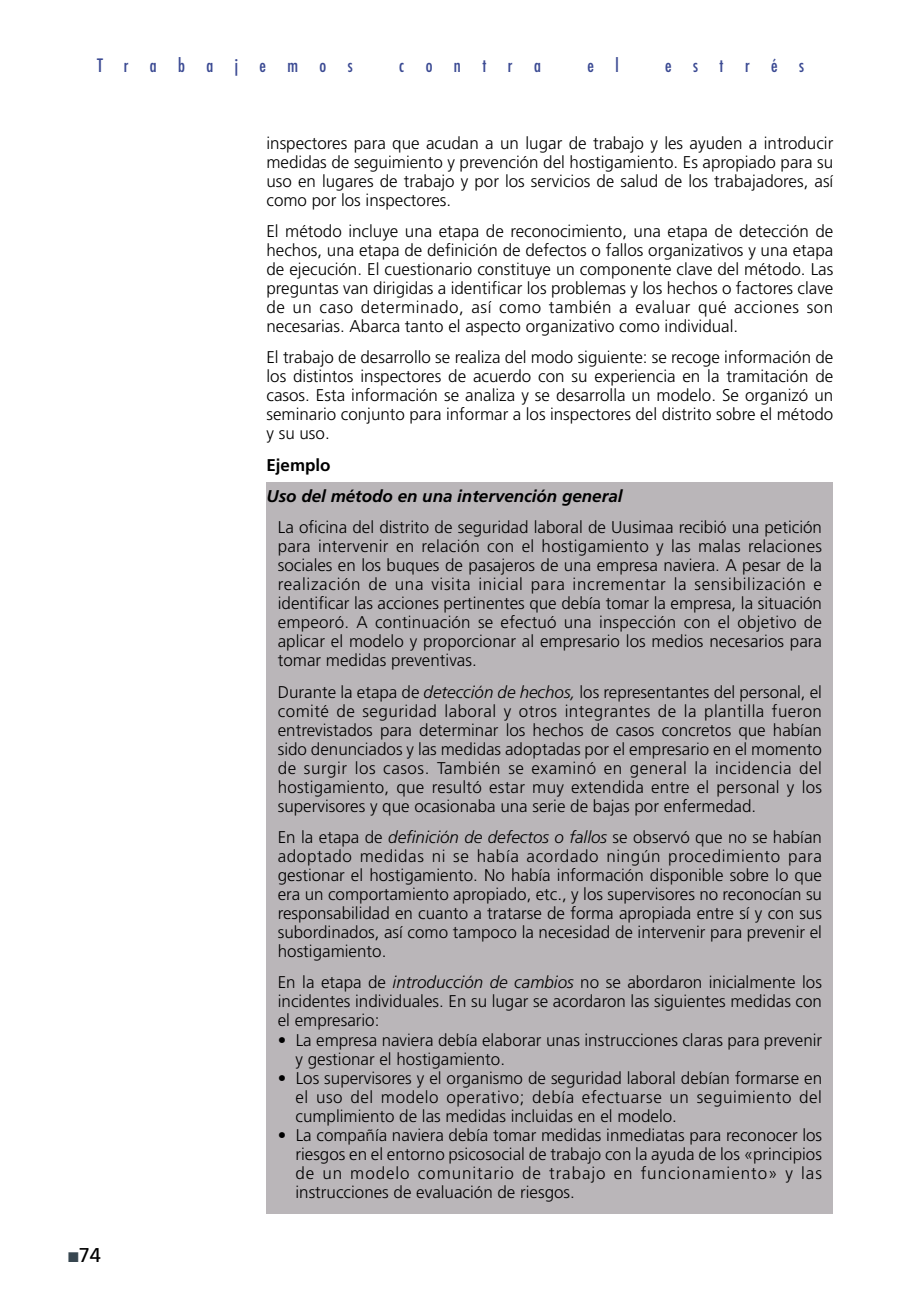
<style>
.page{position:relative;width:918px;height:1298px;background:#fff}
.page>*{position:absolute;margin:0;border:0;box-sizing:border-box;transform-origin:0 0}
.t1{font:20px "Frutiger";color:#000}
.t2{font:condensed 18px "Futura";letter-spacing:1.19em;color:#3b4a93}
.t3{font:300 17px/19px "Frutiger";color:#000;text-align:justify}
.t4{font:italic 700 17px "Frutiger";color:#000}
.t5{font:700 17px "Frutiger";color:#000}
.s1{color:#374650}
.s2{font-style:italic}
</style>
<div class="page">
<div style="left:266px;top:482px;width:567px;height:731px;background:#bab6b9"></div>
<p class="t2" style="left:97px;top:57px;width:257px">Trabajemos</p>
<p class="t2" style="left:399px;top:57px;width:143px">contra</p>
<p class="t2" style="left:587px;top:57px;width:33px">e l</p>
<p class="t2" style="left:665px;top:57px;width:140px">estrés</p>
<p class="t1" style="left:68px;top:1247px;width:34px"><span class="s1">■</span>74</p>
<p class="t3" style="left:266px;top:135px;width:568px">inspectores para que acudan a un lugar de trabajo y les ayuden a introducir medidas de seguimiento y prevención del hostigamiento. Es apropiado para su uso en lugares de trabajo y por los servicios de salud de los trabajadores, así como por los inspectores.</p>
<p class="t3" style="left:266px;top:223px;width:568px">El método incluye una etapa de reconocimiento, una etapa de detección de hechos, una etapa de definición de defectos o fallos organizativos y una etapa de ejecución. El cuestionario constituye un componente clave del método. Las preguntas van dirigidas a identificar los problemas y los hechos o factores clave de un caso determinado, así como también a evaluar qué acciones son necesarias. Abarca tanto el aspecto organizativo como individual.</p>
<p class="t3" style="left:266px;top:349px;width:568px">El trabajo de desarrollo se realiza del modo siguiente: se recoge información de los distintos inspectores de acuerdo con su experiencia en la tramitación de casos. Esta información se analiza y se desarrolla un modelo. Se organizó un seminario conjunto para informar a los inspectores del distrito sobre el método y su uso.</p>
<p class="t5" style="left:266px;top:458px;width:66px">Ejemplo</p>
<p class="t4" style="left:266px;top:489px;width:358px">Uso del método en una intervención general</p>
<p class="t3" style="left:278px;top:519px;width:546px">La oficina del distrito de seguridad laboral de Uusimaa recibió una petición para intervenir en relación con el hostigamiento y las malas relaciones sociales en los buques de pasajeros de una empresa naviera. A pesar de la realización de una visita inicial para incrementar la sensibilización e identificar las acciones pertinentes que debía tomar la empresa, la situación empeoró. A continuación se efectuó una inspección con el objetivo de aplicar el modelo y proporcionar al empresario los medios necesarios para tomar medidas preventivas.</p>
<p class="t3" style="left:278px;top:684px;width:546px">Durante la etapa de <span class="s2">detección de hechos,</span> los representantes del personal, el comité de seguridad laboral y otros integrantes de la plantilla fueron entrevistados para determinar los hechos de casos concretos que habían sido denunciados y las medidas adoptadas por el empresario en el momento de surgir los casos. También se examinó en general la incidencia del hostigamiento, que resultó estar muy extendida entre el personal y los supervisores y que ocasionaba una serie de bajas por enfermedad.</p>
<p class="t3" style="left:278px;top:829px;width:546px">En la etapa de <span class="s2">definición de defectos o fallos</span> se observó que no se habían adoptado medidas ni se había acordado ningún procedimiento para gestionar el hostigamiento. No había información disponible sobre lo que era un comportamiento apropiado, etc., y los supervisores no reconocían su responsabilidad en cuanto a tratarse de forma apropiada entre sí y con sus subordinados, así como tampoco la necesidad de intervenir para prevenir el hostigamiento.</p>
<p class="t3" style="left:278px;top:974px;width:546px">En la etapa de <span class="s2">introducción de cambios</span> no se abordaron inicialmente los incidentes individuales. En su lugar se acordaron las siguientes medidas con el empresario:</p>
<p class="t3" style="left:295px;top:1032px;width:528px;text-indent:-18px">• La empresa naviera debía elaborar unas instrucciones claras para prevenir y gestionar el hostigamiento.</p>
<p class="t3" style="left:295px;top:1070px;width:528px;text-indent:-18px">• Los supervisores y el organismo de seguridad laboral debían formarse en el uso del modelo operativo; debía efectuarse un seguimiento del cumplimiento de las medidas incluidas en el modelo.</p>
<p class="t3" style="left:295px;top:1127px;width:528px;text-indent:-18px">• La compañía naviera debía tomar medidas inmediatas para reconocer los riesgos en el entorno psicosocial de trabajo con la ayuda de los «principios de un modelo comunitario de trabajo en funcionamiento» y las instrucciones de evaluación de riesgos.</p>
</div>
